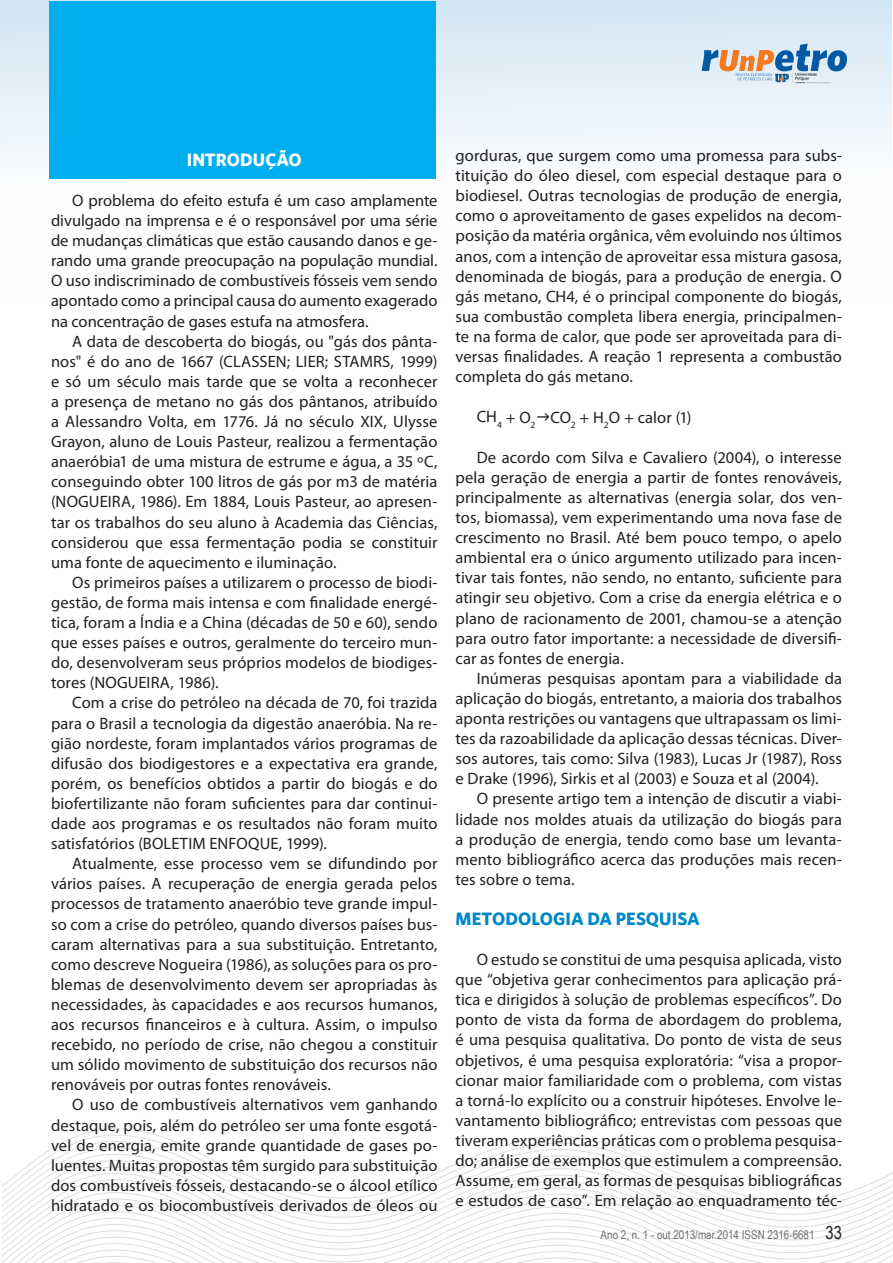
<style>
.page{position:relative;width:893px;height:1263px;background:#fff}
.page>*{position:absolute;margin:0;border:0;box-sizing:border-box;transform-origin:0 0}
.t1{font:700 18px "Whitney";color:#0088c7}
.t2{font:700 18px "Whitney";letter-spacing:.005em;color:#fff}
.t3{font:16.5px/20.1px "Myriad Pro";letter-spacing:.005em;color:#231f20;text-align:justify}
.t4{font:12px "Arial Narrow";color:#6c6d70}
.s1{font-size:18px;color:#231f20}
</style>
<div class="page">
<svg style="left:1px;top:1128px;width:892px;height:135px"></svg>
<div style="left:0;top:0;width:891px;height:298px;background:linear-gradient(to bottom,#d7e8f5,#fff)"></div>
<svg style="left:702px;top:44px;width:145px;height:39px;background:#adbbc7"></svg>
<div style="left:50px;top:1px;width:386px;height:178px;background:#00aeef"></div>
<p class="t2" style="left:187px;top:149px;width:117px">INTRODUÇÃO</p>
<p class="t3" style="left:51px;top:190px;width:388px;text-indent:21px">O problema do efeito estufa é um caso amplamente divulgado na imprensa e é o responsável por uma série de mudanças climáticas que estão causando danos e ge&shy;rando uma grande preocupação na população mundial.<br>O uso indiscriminado de combustíveis fósseis vem sendo apontado como a principal causa do aumento exagerado na concentração de gases estufa na atmosfera.</p>
<p class="t3" style="left:51px;top:331px;width:388px;text-indent:21px">A data de descoberta do biogás, ou "gás dos pânta&shy;nos" é do ano de 1667 (CLASSEN; LIER; STAMRS, 1999) e só um século mais tarde que se volta a reconhecer a presença de metano no gás dos pântanos, atribuído a Alessandro Volta, em 1776. Já no século XIX, Ulysse Grayon, aluno de Louis Pasteur, realizou a fermentação anaeróbia1 de uma mistura de estrume e água, a 35 ºC, conseguindo obter 100 litros de gás por m3 de matéria (NOGUEIRA, 1986). Em 1884, Louis Pasteur, ao apresen&shy;tar os trabalhos do seu aluno à Academia das Ciências, considerou que essa fermentação podia se constituir uma fonte de aquecimento e iluminação.</p>
<p class="t3" style="left:51px;top:572px;width:388px;text-indent:21px">Os primeiros países a utilizarem o processo de biodi&shy;gestão, de forma mais intensa e com finalidade energé&shy;tica, foram a Índia e a China (décadas de 50 e 60), sendo que esses países e outros, geralmente do terceiro mun&shy;do, desenvolveram seus próprios modelos de biodiges&shy;tores (NOGUEIRA, 1986).</p>
<p class="t3" style="left:51px;top:692px;width:388px;text-indent:21px">Com a crise do petróleo na década de 70, foi trazida para o Brasil a tecnologia da digestão anaeróbia. Na re&shy;gião nordeste, foram implantados vários programas de difusão dos biodigestores e a expectativa era grande, porém, os benefícios obtidos a partir do biogás e do biofertilizante não foram suficientes para dar continui&shy;dade aos programas e os resultados não foram muito satisfatórios (BOLETIM ENFOQUE, 1999).</p>
<p class="t3" style="left:51px;top:853px;width:388px;text-indent:21px">Atualmente, esse processo vem se difundindo por vários países. A recuperação de energia gerada pelos processos de tratamento anaeróbio teve grande impul&shy;so com a crise do petróleo, quando diversos países bus&shy;caram alternativas para a sua substituição. Entretanto, como descreve Nogueira (1986), as soluções para os pro&shy;blemas de desenvolvimento devem ser apropriadas às necessidades, às capacidades e aos recursos humanos, aos recursos financeiros e à cultura. Assim, o impulso recebido, no período de crise, não chegou a constituir um sólido movimento de substituição dos recursos não renováveis por outras fontes renováveis.</p>
<p class="t3" style="left:51px;top:1094px;width:388px;text-indent:21px">O uso de combustíveis alternativos vem ganhando destaque, pois, além do petróleo ser uma fonte esgotá&shy;vel de energia, emite grande quantidade de gases po&shy;luentes. Muitas propostas têm surgido para substituição dos combustíveis fósseis, destacando-se o álcool etílico hidratado e os biocombustíveis derivados de óleos ou</p>
<p class="t3" style="left:455px;top:145px;width:388px">gorduras, que surgem como uma promessa para subs&shy;tituição do óleo diesel, com especial destaque para o biodiesel. Outras tecnologias de produção de energia, como o aproveitamento de gases expelidos na decom&shy;posição da matéria orgânica, vêm evoluindo nos últimos anos, com a intenção de aproveitar essa mistura gasosa, denominada de biogás, para a produção de energia. O gás metano, CH4, é o principal componente do biogás, sua combustão completa libera energia, principalmen&shy;te na forma de calor, que pode ser aproveitada para di&shy;versas finalidades. A reação 1 representa a combustão completa do gás metano.</p>
<p class="t3" style="left:477px;top:407px;width:216px">CH<sub>4</sub> + O<sub>2</sub> CO<sub>2</sub> + H<sub>2</sub>O + calor (1)</p>
<p class="t3" style="left:455px;top:447px;width:388px;text-indent:21px">De acordo com Silva e Cavaliero (2004), o interesse pela geração de energia a partir de fontes renováveis, principalmente as alternativas (energia solar, dos ven&shy;tos, biomassa), vem experimentando uma nova fase de crescimento no Brasil. Até bem pouco tempo, o apelo ambiental era o único argumento utilizado para incen&shy;tivar tais fontes, não sendo, no entanto, suficiente para atingir seu objetivo. Com a crise da energia elétrica e o plano de racionamento de 2001, chamou-se a atenção para outro fator importante: a necessidade de diversifi&shy;car as fontes de energia.</p>
<p class="t3" style="left:455px;top:668px;width:388px;text-indent:21px">Inúmeras pesquisas apontam para a viabilidade da aplicação do biogás, entretanto, a maioria dos trabalhos aponta restrições ou vantagens que ultrapassam os limi&shy;tes da razoabilidade da aplicação dessas técnicas. Diver&shy;sos autores, tais como: Silva (1983), Lucas Jr (1987), Ross e Drake (1996), Sirkis et al (2003) e Souza et al (2004).</p>
<p class="t3" style="left:455px;top:788px;width:388px;text-indent:21px">O presente artigo tem a intenção de discutir a viabi&shy;lidade nos moldes atuais da utilização do biogás para a produção de energia, tendo como base um levanta&shy;mento bibliográfico acerca das produções mais recen&shy;tes sobre o tema.</p>
<p class="t1" style="left:455px;top:908px;width:246px">METODOLOGIA DA PESQUISA</p>
<p class="t3" style="left:455px;top:949px;width:388px;text-indent:21px">O estudo se constitui de uma pesquisa aplicada, visto que “objetiva gerar conhecimentos para aplicação prá&shy;tica e dirigidos à solução de problemas específicos”. Do ponto de vista da forma de abordagem do problema, é uma pesquisa qualitativa. Do ponto de vista de seus objetivos, é uma pesquisa exploratória: “visa a propor&shy;cionar maior familiaridade com o problema, com vistas a torná-lo explícito ou a construir hipóteses. Envolve le&shy;vantamento bibliográfico; entrevistas com pessoas que tiveram experiências práticas com o problema pesquisa&shy;do; análise de exemplos que estimulem a compreensão.<br>Assume, em geral, as formas de pesquisas bibliográficas e estudos de caso”. Em relação ao enquadramento téc-</p>
<p class="t4" style="left:601px;top:1225px;width:243px">Ano 2, n. 1 - out.2013/mar.2014 ISSN 2316-6681 <span class="s1">33</span></p>
</div>
